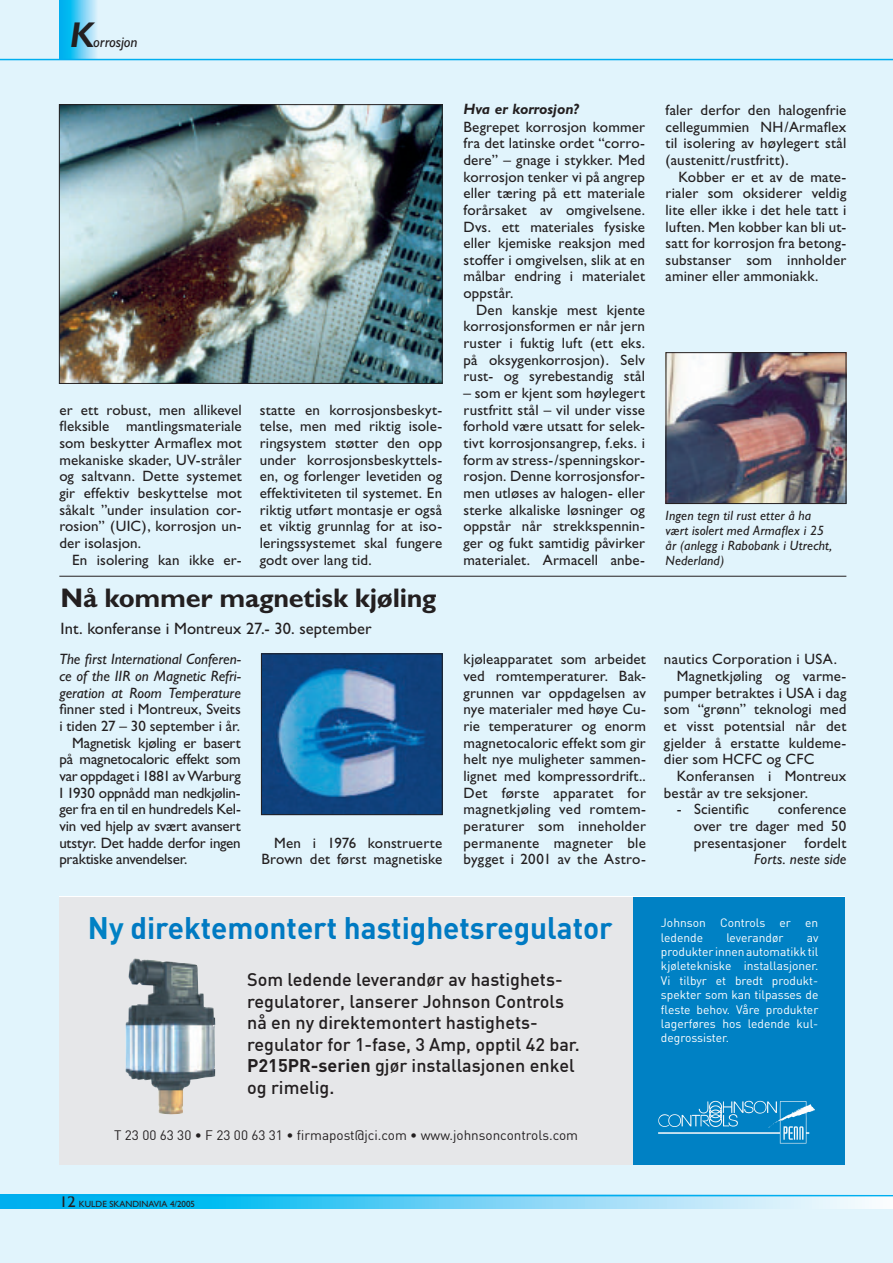
<style>
.page{position:relative;width:893px;height:1263px;background:#fff}
.page>*{position:absolute;margin:0;border:0;box-sizing:border-box;transform-origin:0 0}
.t1{font:italic 700 36px "Gill Sans";color:#231f20}
.t2{font:700 30.6px "DIN";color:#007ac2}
.t3{font:700 27px "Gill Sans";letter-spacing:-.01em;color:#231f20}
.t4{font:500 18px/21.6px "DIN";color:#231f20}
.t5{font:16.5px "Gill Sans";letter-spacing:.005em;color:#231f20}
.t6{font:15px/16.6px "Gill Sans";letter-spacing:.01em;color:#231f20;text-align:justify}
.t7{font:15px "Gill Sans";letter-spacing:-.015em;color:#231f20}
.t8{font:italic 15px/16.6px "Gill Sans";color:#231f20;text-align:justify}
.t9{font:15px "Gill Sans";letter-spacing:-.02em;color:#231f20}
.t10{font:italic 700 15px "Gill Sans";color:#231f20}
.t11{font:italic 13.5px/15px "Gill Sans";letter-spacing:.01em;color:#231f20}
.t12{font:13.5px "DIN";color:#231f20}
.t13{font:12px/14.4px "DIN";color:#fff}
.t14{font:9px "Gill Sans";color:#231f20}
.s1{color:#0081c4}
.s2{font-weight:700}
.s3{font-size:16.5px}
</style>
<div class="page">
<div style="left:0;top:0;width:892px;height:1263px;background:#e1f4fc"></div>
<svg style="left:0;top:1196px;width:892px;height:12px;background:#66d0f5"></svg>
<svg style="left:59px;top:0;width:39px;height:59px;background:#56ccf4"></svg>
<img style="left:61px;top:106px;width:379px;height:276px">
<div style="left:59px;top:104px;width:383px;height:280px;border:1px solid #231f20"></div>
<img style="left:667px;top:354px;width:177px;height:148px">
<div style="left:665px;top:352px;width:181px;height:152px;border:1px solid #231f20"></div>
<div style="left:60px;top:897px;width:785px;height:268px;background:#e6e7e9"></div>
<div style="left:633px;top:897px;width:212px;height:268px;background:#0081c4"></div>
<img style="left:710px;top:1101px;width:96px;height:3px">
<img style="left:125px;top:958px;width:90px;height:157px">
<hr style="left:59px;top:576px;width:787px;height:1px;background:#231f20">
<hr style="left:0;top:59px;width:892px;height:1px;background:#00aeef">
<hr style="left:0;top:1195px;width:892px;height:1px;background:#00aeef">
<img style="left:263px;top:655px;width:177px;height:158px">
<div style="left:261px;top:653px;width:181px;height:162px;border:1px solid #231f20"></div>
<h1 class="t1" style="left:70px;top:21px;width:25px">K</h1>
<p class="t8" style="left:93px;top:35px;width:46px">orrosjon</p>
<p class="t6" style="left:59px;top:403px;width:184px">er ett robust, men allikevel fleksible mantlingsmateriale som beskytter Armaflex mot mekaniske skader, UV-stråler og saltvann. Dette systemet gir effektiv beskyttelse mot såkalt ”under insulation cor&shy;rosion” (UIC), korrosjon un&shy;der isolasjon.</p>
<p class="t6" style="left:72px;top:553px;width:171px">En isolering kan ikke er-</p>
<p class="t6" style="left:260px;top:403px;width:184px">statte en korrosjonsbeskyt&shy;telse, men med riktig isole&shy;ringsystem støtter den opp under korrosjonsbeskyttels&shy;en, og forlenger levetiden og effektiviteten til systemet. En riktig utført montasje er også et viktig grunnlag for at iso&shy;leringssystemet skal fungere godt over lang tid.</p>
<h3 class="t3" style="left:60px;top:588px;width:377px">Nå kommer magnetisk kjøling</h3>
<p class="t5" style="left:60px;top:622px;width:313px">Int. konferanse i Montreux 27.- 30. september</p>
<p class="t8" style="left:59px;top:653px;width:183px">The first International Conferen&shy;ce of the IIR on Magnetic Refri&shy;geration at Room Temperature</p>
<p class="t6" style="left:59px;top:702px;width:183px">finner sted i Montreux, Sveits</p>
<p class="t6" style="left:59px;top:719px;width:182px">i tiden 27 – 30 september i år.</p>
<p class="t7" style="left:72px;top:737px;width:170px">Magnetisk kjøling er basert</p>
<p class="t7" style="left:59px;top:754px;width:183px">på magnetocaloric effekt som</p>
<p class="t7" style="left:59px;top:770px;width:183px">var oppdaget i 1881 av Warburg</p>
<p class="t7" style="left:59px;top:787px;width:183px">I 1930 oppnådd man nedkjølin-</p>
<p class="t7" style="left:59px;top:804px;width:183px">ger fra en til en hundredels Kel-</p>
<p class="t7" style="left:59px;top:820px;width:183px">vin ved hjelp av svært avansert</p>
<p class="t7" style="left:59px;top:837px;width:183px">utstyr. Det hadde derfor ingen</p>
<p class="t9" style="left:59px;top:853px;width:130px">praktiske anvendelser.</p>
<p class="t6" style="left:261px;top:836px;width:182px;text-align:right">Men i 1976 konstruerte<br>Brown det først magnetiske</p>
<p class="t10" style="left:463px;top:104px;width:117px">Hva er korrosjon?</p>
<p class="t6" style="left:463px;top:120px;width:183px">Begrepet korrosjon kommer fra det latinske ordet “corro&shy;dere” – gnage i stykker. Med korrosjon tenker vi på angrep eller tæring på ett materiale forårsaket av omgivelsene.<br>Dvs. ett materiales fysiske eller kjemiske reaksjon med stoffer i omgivelsen, slik at en målbar endring i materialet oppstår.</p>
<p class="t6" style="left:463px;top:303px;width:183px;text-indent:13px">Den kanskje mest kjente korrosjonsformen er når jern ruster i fuktig luft (ett eks. på oksygenkorrosjon). Selv rust- og syrebestandig stål</p>
<p class="t6" style="left:463px;top:386px;width:183px">– som er kjent som høylegert rustfritt stål – vil under visse forhold være utsatt for selek&shy;tivt korrosjonsangrep, f.eks. i form av stress-/spenningskor&shy;rosjon. Denne korrosjonsfor&shy;men utløses av halogen- eller sterke alkaliske løsninger og oppstår når strekkspennin&shy;ger og fukt samtidig påvirker materialet. Armacell anbe-</p>
<p class="t6" style="left:665px;top:103px;width:182px">faler derfor den halogenfrie cellegummien NH/Armaflex til isolering av høylegert stål (austenitt/rustfritt).</p>
<p class="t6" style="left:665px;top:170px;width:182px;text-indent:13px">Kobber er et av de mate&shy;rialer som oksiderer veldig lite eller ikke i det hele tatt i luften. Men kobber kan bli ut&shy;satt for korrosjon fra betong&shy;substanser som innholder aminer eller ammoniakk.</p>
<p class="t11" style="left:665px;top:509px;width:168px">Ingen tegn til rust etter å ha vært isolert med Armaflex i 25 år (anlegg i Rabobank i Utrecht,<br>Nederland)</p>
<p class="t6" style="left:463px;top:653px;width:184px">kjøleapparatet som arbeidet ved romtemperaturer. Bak&shy;grunnen var oppdagelsen av nye materialer med høye Cu&shy;rie temperaturer og enorm magnetocaloric effekt som gir helt nye muligheter sammen&shy;lignet med kompressordrift..<br>Det første apparatet for magnetkjøling ved romtem&shy;peraturer som inneholder permanente magneter ble bygget i 2001 av the Astro-</p>
<p class="t6" style="left:664px;top:653px;width:174px">nautics Corporation i USA.</p>
<p class="t6" style="left:676px;top:669px;width:171px">Magnetkjøling og varme-</p>
<p class="t6" style="left:664px;top:686px;width:184px">pumper betraktes i USA i dag</p>
<p class="t6" style="left:664px;top:702px;width:184px">som “grønn” teknologi med</p>
<p class="t6" style="left:664px;top:719px;width:184px">et visst potentsial når det</p>
<p class="t6" style="left:664px;top:736px;width:184px">gjelder å erstatte kuldeme-</p>
<p class="t6" style="left:664px;top:752px;width:152px">dier som HCFC og CFC</p>
<p class="t6" style="left:676px;top:769px;width:171px">Konferansen i Montreux</p>
<p class="t6" style="left:664px;top:786px;width:145px">består av tre seksjoner.</p>
<p class="t6" style="left:676px;top:802px;width:74px">- Scientific</p>
<p class="t6" style="left:694px;top:802px;width:154px;text-indent:84px">conference over tre dager med 50 presentasjoner fordelt</p>
<p class="t8" style="left:754px;top:852px;width:93px">Forts. neste side</p>
<h2 class="t2" style="left:88px;top:908px;width:526px"><span class="s1">Ny</span> direktemontert hastighetsregulator</h2>
<p class="t4" style="left:247px;top:968px;width:334px">Som ledende leverandør av hastighets&shy;regulatorer, lanserer Johnson Controls nå en ny direktemontert hastighets&shy;regulator for 1-fase, 3 Amp, opptil 42 bar.<br><span class="s2">P215PR-serien</span> gjør installasjonen enkel og rimelig.</p>
<p class="t12" style="left:114px;top:1127px;width:465px">T 23 00 63 30 • F 23 00 63 31 • firmapost@jci.com • www.johnsoncontrols.com</p>
<p class="t14" style="left:59px;top:1201px;width:137px"><span class="s3">12</span> KULDE SKANDINAVIA 4/2005</p>
<p class="t13" style="left:661px;top:916px;width:159px">Johnson Controls er en ledende</p>
<p class="t13" style="left:726px;top:930px;width:59px">leverandør</p>
<p class="t13" style="left:661px;top:930px;width:159px;text-align:justify;text-indent:146px">av produkter innen automatikk til kjøletekniske installasjoner.<br>Vi tilbyr et bredt produkt&shy;spekter som kan tilpasses de fleste behov. Våre produkter lagerføres hos ledende kul&shy;degrossister.</p>
</div>
